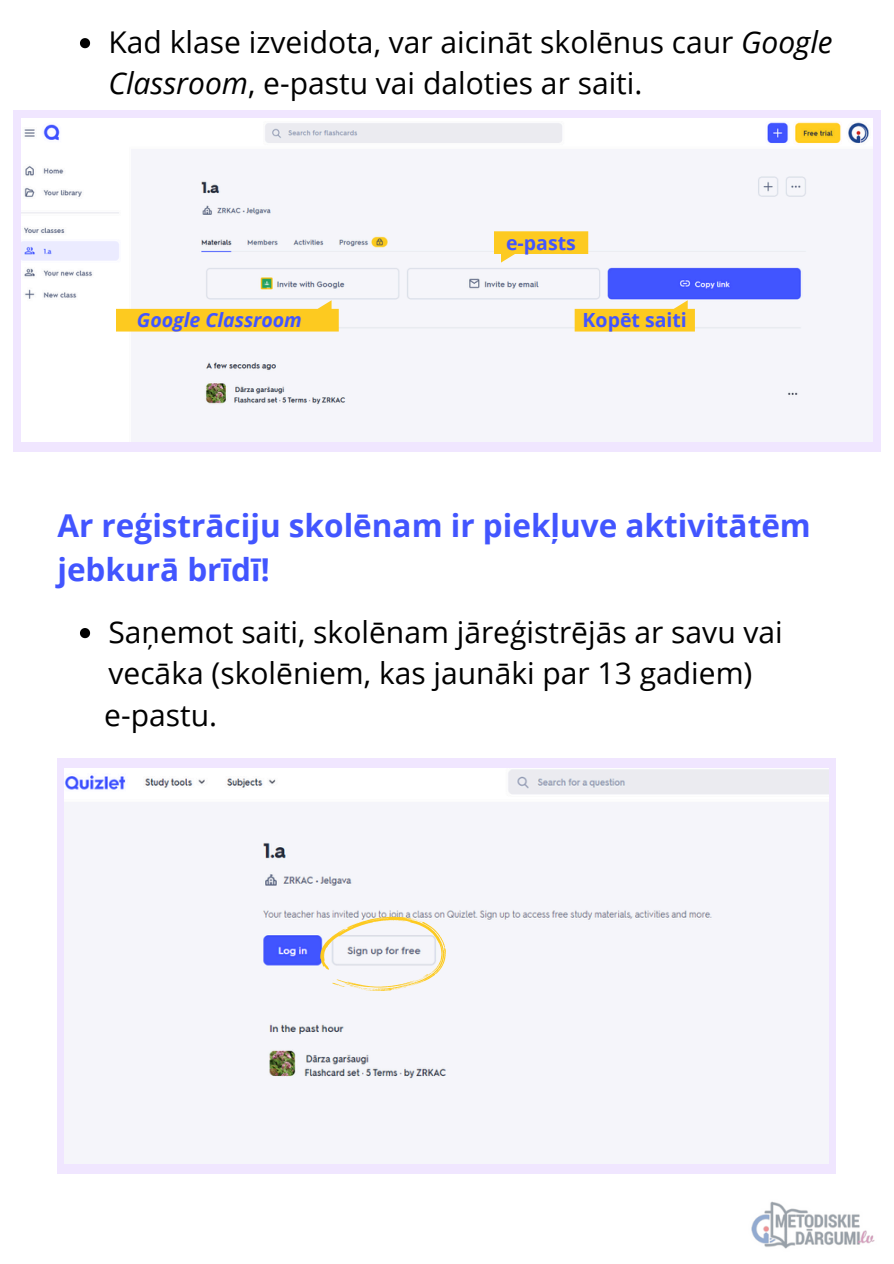
<style>
.page{position:relative;width:894px;height:1264px;background:#fff}
.page>*{position:absolute;margin:0;border:0;box-sizing:border-box;transform-origin:0 0}
.t1{font:700 31.5px/43.8px "Open Sans";color:#4255ff}
.t2{font:30px/41.7px "Open Sans";color:#000}
.t3{font:700 19.5px "Open Sans";color:#4255ff}
.t4{font:italic 700 19.5px "Open Sans";color:#4255ff}
.s1{font-style:italic}
</style>
<div class="page">
<div style="left:13px;top:111px;width:867px;height:341px;background:#f0e6ff"></div>
<img style="left:22px;top:118px;width:849px;height:323px">
<svg style="left:116px;top:300px;width:222px;height:31px"></svg>
<svg style="left:493px;top:231px;width:95px;height:31px"></svg>
<svg style="left:574px;top:300px;width:120px;height:31px"></svg>
<svg style="left:80px;top:628px;width:10px;height:10px"></svg>
<svg style="left:80px;top:38px;width:10px;height:10px"></svg>
<img style="left:751px;top:1201px;width:124px;height:48px">
<div style="left:57px;top:758px;width:778px;height:416px;background:linear-gradient(to right,#f0e6ff,#f0e6ff)"></div>
<img style="left:65px;top:768px;width:763px;height:395px">
<svg style="left:319px;top:915px;width:127px;height:77px"></svg>
<h1 class="t2" style="left:108px;top:20px;width:725px">Kad klase izveidota, var aicināt skolēnus caur <span class="s1">Google<br>Classroom</span>, e-pastu vai daloties ar saiti.</h1>
<p class="t4" style="left:137px;top:306px;width:166px">Google Classroom</p>
<p class="t3" style="left:506px;top:229px;width:71px">e-pasts</p>
<p class="t3" style="left:582px;top:306px;width:106px">Kopēt saiti</p>
<p class="t1" style="left:57px;top:503px;width:754px">Ar reģistrāciju skolēnam ir piekļuve aktivitātēm jebkurā brīdī!</p>
<p class="t2" style="left:108px;top:610px;width:675px">Saņemot saiti, skolēnam jāreģistrējās ar savu vai vecāka (skolēniem, kas jaunāki par 13 gadiem)</p>
<p class="t2" style="left:104px;top:693px;width:114px">e-pastu.</p>
</div>
